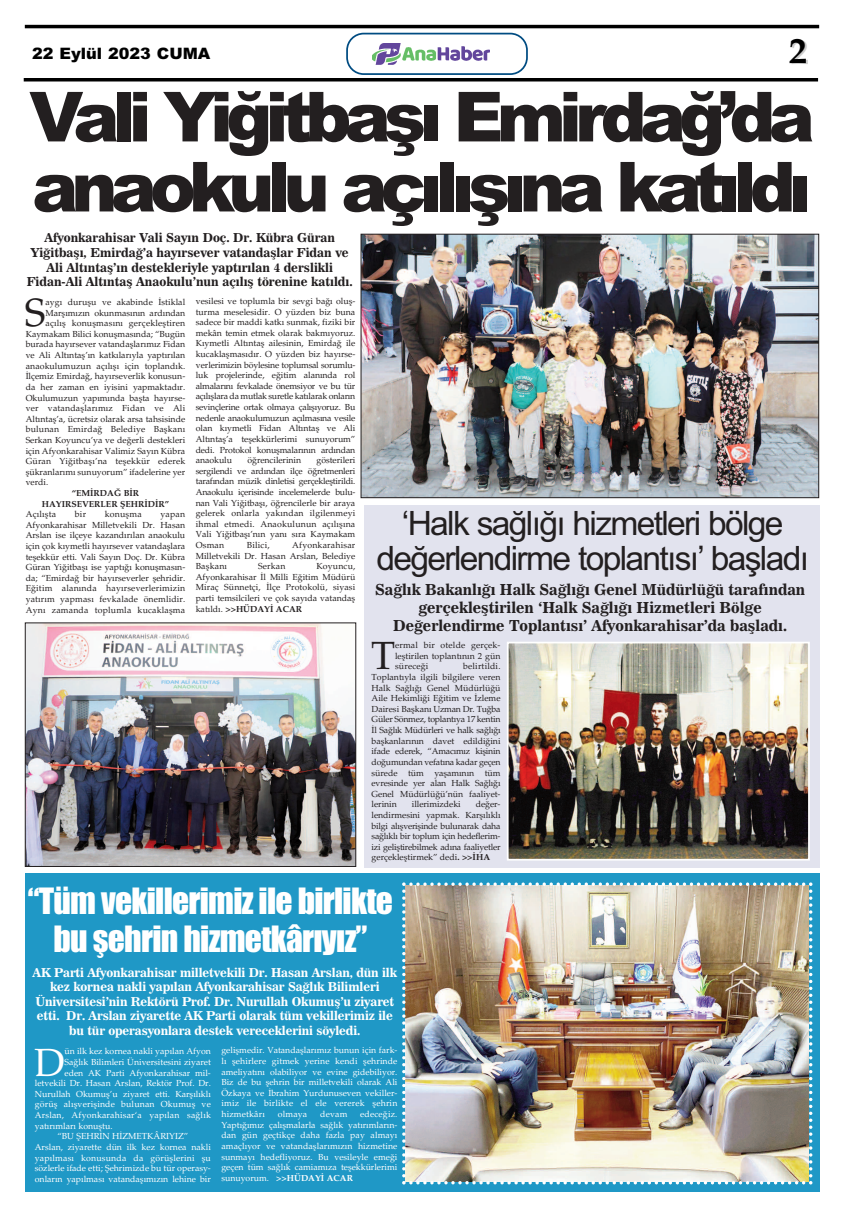
<style>
.page{position:relative;width:844px;height:1216px;background:#fff}
.page>*{position:absolute;margin:0;border:0;box-sizing:border-box;transform-origin:0 0}
.t1{font:900 69.12px/70px "Arial";letter-spacing:-.1em;color:#231f20}
.t2{font:39.29px "Palatino";color:#231f20}
.t3{font:39.29px "Palatino";color:#fff}
.t4{font:700 36.57px "Palatino";color:#000}
.t5{font:33.6px/35.9px "Arial";letter-spacing:-.05em;color:#231f20;text-align:center}
.t6{font:33.51px/37.8px "Impact";letter-spacing:-.02em;color:#fff;text-align:center}
.t7{font:900 15.75px "Arial";color:#000}
.t8{font:15.05px/18.1px "News 706 BT Bold C";color:#231f20;text-align:center}
.t9{font:12.25px/14.7px "News 706 BT Bold C";color:#231f20;text-align:center}
.t10{font:12.16px/14.6px "News 706 BT Bold C";letter-spacing:-.01em;color:#fff;text-align:center}
.t11{font:8.75px/10.6px "Palatino";color:#231f20;text-align:justify}
.t12{font:8.75px/10.6px "Palatino";color:#fff;text-align:justify}
.t13{font:8.75px "Palatino";letter-spacing:.02em;color:#231f20}
.t14{font:8.75px "Palatino";letter-spacing:.02em;color:#fff}
.t15{font:700 8.75px/10.6px "Palatino";color:#231f20;text-align:center}
.s1{font-weight:700}
</style>
<div class="page">
<hr style="left:25px;top:25px;width:794px;height:3px;background:#000">
<hr style="left:24px;top:78px;width:793px;height:3px;background:#000">
<svg style="left:346px;top:33px;width:181px;height:42px"></svg>
<img style="left:373px;top:41px;width:116px;height:26px">
<img style="left:362px;top:236px;width:455px;height:260px">
<div style="left:360px;top:234px;width:459px;height:264px;border:1px solid #231f20"></div>
<img style="left:27px;top:624px;width:327px;height:240px">
<div style="left:25px;top:622px;width:331px;height:244px;border:1px solid #231f20"></div>
<div style="left:364px;top:505px;width:455px;height:362px;background:#e2e3ee"></div>
<img style="left:509px;top:644px;width:297px;height:213px">
<div style="left:506px;top:641px;width:303px;height:219px;border:2px solid #fff"></div>
<div style="left:25px;top:872px;width:794px;height:319px;background:#1f98c6"></div>
<img style="left:402px;top:882px;width:410px;height:302px">
<h3 class="t7" style="left:32px;top:44px;width:179px">22 Eylül 2023 CUMA</h3>
<h3 class="t4" style="left:788px;top:28px;width:20px">2</h3>
<h1 class="t1" style="left:29px;top:83px;width:786px">Vali Yiğitbaşı Emirdağ’da anaokulu açılışına katıldı</h1>
<h3 class="t9" style="left:27px;top:230px;width:327px">Afyonkarahisar Vali Sayın Doç. Dr. Kübra Güran Yiğitbaşı, Emirdağ’a hayırsever vatandaşlar Fidan ve Ali Altıntaş’ın destekleriyle yaptırılan 4 derslikli Fidan-Ali Altıntaş Anaokulu’nun açılış törenine katıldı.</h3>
<h2 class="t2" style="left:25px;top:290px;width:22px">S</h2>
<p class="t11" style="left:45px;top:297px;width:141px">aygı duruşu ve akabinde İstiklal</p>
<p class="t11" style="left:196px;top:296px;width:161px">vesilesi ve toplumla bir sevgi bağı oluş&shy;turma meselesidir. O yüzden biz buna sadece bir maddi katkı sunmak, fiziki bir mekân temin etmek olarak bakmıyoruz.<br>Kıymetli Altıntaş ailesinin, Emirdağ ile kucaklaşmasıdır. O yüzden biz hayırse&shy;verlerimizin böylesine toplumsal sorumlu&shy;luk projelerinde, eğitim alanında rol almalarını fevkalade önemsiyor ve bu tür açılışlara da mutlak suretle katılarak onların sevinçlerine ortak olmaya çalışıyoruz. Bu nedenle anaokulumuzun açılmasına vesile olan kıymetli Fidan Altıntaş ve Ali Altıntaş’a teşekkürlerimi sunuyorum” dedi. Protokol konuşmalarının ardından anaokulu</p>
<p class="t11" style="left:45px;top:307px;width:141px">Marşımızın okunmasının ardından</p>
<p class="t13" style="left:45px;top:318px;width:141px">açılış konuşmasını gerçekleştiren</p>
<p class="t11" style="left:26px;top:328px;width:161px">Kaymakam Bilici konuşmasında; “Bugün</p>
<p class="t11" style="left:26px;top:339px;width:161px">burada hayırsever vatandaşlarımız Fidan</p>
<p class="t11" style="left:26px;top:350px;width:161px">ve Ali Altıntaş’ın katkılarıyla yaptırılan</p>
<p class="t11" style="left:26px;top:360px;width:161px">anaokulumuzun açılışı için toplandık.</p>
<p class="t11" style="left:26px;top:371px;width:161px">İlçemiz Emirdağ, hayırseverlik konusun-</p>
<p class="t11" style="left:26px;top:381px;width:161px">da her zaman en iyisini yapmaktadır.</p>
<p class="t11" style="left:26px;top:392px;width:161px">Okulumuzun yapımında başta hayırse-</p>
<p class="t13" style="left:26px;top:403px;width:161px">ver vatandaşlarımız Fidan ve Ali</p>
<p class="t11" style="left:26px;top:413px;width:161px">Altıntaş’a, ücretsiz olarak arsa tahsisinde</p>
<p class="t13" style="left:26px;top:424px;width:161px">bulunan Emirdağ Belediye Başkanı</p>
<p class="t11" style="left:26px;top:434px;width:161px">Serkan Koyuncu’ya ve değerli destekleri</p>
<p class="t11" style="left:26px;top:445px;width:161px">için Afyonkarahisar Valimiz Sayın Kübra</p>
<p class="t13" style="left:26px;top:456px;width:161px">Güran Yiğitbaşı’na teşekkür ederek</p>
<p class="t11" style="left:26px;top:466px;width:161px">şükranlarımı sunuyorum” ifadelerine yer</p>
<p class="t11" style="left:26px;top:477px;width:24px">verdi.</p>
<p class="t15" style="left:42px;top:487px;width:129px">“EMİRDAĞ BİR<br>HAYIRSEVERLER ŞEHRİDİR”</p>
<p class="t13" style="left:26px;top:509px;width:32px">Açılışta</p>
<p class="t11" style="left:75px;top:509px;width:13px">bir</p>
<p class="t13" style="left:105px;top:509px;width:38px">konuşma</p>
<p class="t11" style="left:196px;top:455px;width:161px;text-indent:121px">gösterileri sergilendi ve ardından ilçe öğretmenleri tarafından müzik dinletisi gerçekleştirildi.<br>Anaokulu içerisinde incelemelerde bulu&shy;nan Vali Yiğitbaşı, öğrencilerle bir araya gelerek onlarla yakından ilgilenmeyi ihmal etmedi. Anaokulunun açılışına Vali Yiğitbaşı’nın yanı sıra Kaymakam Osman</p>
<p class="t11" style="left:247px;top:455px;width:55px">öğrencilerinin</p>
<h3 class="t5" style="left:376px;top:505px;width:434px">‘Halk sağlığı hizmetleri bölge değerlendirme toplantısı’ başladı</h3>
<h3 class="t8" style="left:375px;top:581px;width:431px">Sağlık Bakanlığı Halk Sağlığı Genel Müdürlüğü tarafından gerçekleştirilen ‘Halk Sağlığı Hizmetleri Bölge<br>Değerlendirme Toplantısı’ Afyonkarahisar’da başladı.</h3>
<h2 class="t2" style="left:371px;top:633px;width:26px">T</h2>
<p class="t11" style="left:395px;top:640px;width:107px">ermal bir otelde gerçek&shy;leştirilen toplantının 2 gün süreceği</p>
<p class="t11" style="left:26px;top:509px;width:161px;text-indent:135px">yapan Afyonkarahisar Milletvekili Dr. Hasan Arslan ise ilçeye kazandırılan anaokulu için çok kıymetli hayırsever vatandaşlara teşekkür etti. Vali Sayın Doç. Dr. Kübra Güran Yiğitbaşı ise yaptığı konuşmasın&shy;da; “Emirdağ bir hayırseverler şehridir.<br>Eğitim alanında hayırseverlerimizin yatırım yapması fevkalade önemlidir.<br>Aynı zamanda toplumla kucaklaşma</p>
<p class="t11" style="left:196px;top:539px;width:161px;text-indent:96px">Afyonkarahisar Milletvekili Dr. Hasan Arslan, Belediye Başkanı</p>
<p class="t11" style="left:247px;top:539px;width:24px">Bilici,</p>
<p class="t11" style="left:258px;top:561px;width:29px">Serkan</p>
<p class="t11" style="left:196px;top:561px;width:161px;text-indent:121px">Koyuncu, Afyonkarahisar İl Milli Eğitim Müdürü Miraç Sünnetçi, İlçe Protokolü, siyasi parti temsilcileri ve çok sayıda vatandaş katıldı. <span class="s1">&gt;&gt;HÜDAYİ ACAR</span></p>
<p class="t11" style="left:371px;top:661px;width:130px;text-indent:91px">belirtildi.<br>Toplantıyla ilgili bilgilere veren Halk Sağlığı Genel Müdürlüğü Aile Hekimliği Eğitim ve İzleme Dairesi Başkanı Uzman Dr. Tuğba Güler Sönmez, toplantıya 17 kentin İl Sağlık Müdürleri ve halk sağlığı başkanlarının davet edildiğini ifade ederek, “Amacımız kişinin doğumundan vefatına kadar geçen sürede tüm yaşamının tüm evresinde yer alan Halk Sağlığı Genel Müdürlüğü’nün faaliyet&shy;lerinin</p>
<p class="t11" style="left:371px;top:799px;width:130px;text-indent:104px">değer&shy;lendirmesini yapmak. Karşılıklı bilgi alışverişinde bulunarak daha sağlıklı bir toplum için hedeflerim&shy;izi geliştirebilmek adına faaliyetler gerçekleştirmek” dedi<span class="s1">. &gt;&gt;İHA</span></p>
<h3 class="t6" style="left:28px;top:883px;width:366px">“Tüm vekillerimiz ile birlikte bu şehrin hizmetkârıyız”</h3>
<p class="t10" style="left:33px;top:965px;width:366px">AK Parti Afyonkarahisar milletvekili Dr. Hasan Arslan, dün ilk kez kornea nakli yapılan Afyonkarahisar Sağlık Bilimleri Üniversitesi’nin Rektörü Prof. Dr. Nurullah Okumuş’u ziyaret etti. Dr. Arslan ziyarette AK Parti olarak tüm vekillerimiz ile bu tür operasyonlara destek vereceklerini söyledi.</p>
<h2 class="t3" style="left:34px;top:1039px;width:32px">D</h2>
<p class="t12" style="left:64px;top:1046px;width:148px">ün ilk kez kornea nakli yapılan Afyon</p>
<p class="t11" style="left:412px;top:799px;width:50px">illerimizdeki</p>
<p class="t12" style="left:221px;top:1045px;width:177px">gelişmedir. Vatandaşlarımız bunun için fark&shy;lı şehirlere gitmek yerine kendi şehrinde ameliyatını olabiliyor ve evine gidebiliyor.<br>Biz de bu şehrin bir milletvekili olarak Ali Özkaya ve İbrahim Yurdunuseven vekiller&shy;imiz ile birlikte el ele vererek şehrin hizmetkârı</p>
<p class="t12" style="left:64px;top:1056px;width:148px">Sağlık Bilimleri Üniversitesini ziyaret</p>
<p class="t12" style="left:64px;top:1067px;width:148px">eden AK Parti Afyonkarahisar mil-</p>
<p class="t12" style="left:35px;top:1077px;width:177px">letvekili Dr. Hasan Arslan, Rektör Prof. Dr.</p>
<p class="t12" style="left:35px;top:1088px;width:177px">Nurullah Okumuş’u ziyaret etti. Karşılıklı</p>
<p class="t14" style="left:35px;top:1099px;width:177px">görüş alışverişinde bulunan Okumuş ve</p>
<p class="t14" style="left:35px;top:1109px;width:177px">Arslan, Afyonkarahisar‘a yapılan sağlık</p>
<p class="t12" style="left:35px;top:1120px;width:79px">yatırımları konuştu.</p>
<p class="t12" style="left:57px;top:1130px;width:132px">“BU ŞEHRİN HİZMETKÂRIYIZ”</p>
<p class="t12" style="left:35px;top:1141px;width:177px">Arslan, ziyarette dün ilk kez kornea nakli</p>
<p class="t14" style="left:35px;top:1152px;width:177px">yapılması konusunda da görüşlerini şu</p>
<p class="t12" style="left:35px;top:1162px;width:177px">sözlerle ifade etti; Şehrimizde bu tür operasy-</p>
<p class="t12" style="left:35px;top:1173px;width:177px">onların yapılması vatandaşımızın lehine bir</p>
<p class="t12" style="left:221px;top:1108px;width:177px;text-indent:139px">edeceğiz.<br>Yaptığımız çalışmalarla sağlık yatırımların&shy;dan gün geçtikçe daha fazla pay almayı amaçlıyor ve vatandaşlarımızın hizmetine sunmayı hedefliyoruz. Bu vesileyle emeği geçen tüm sağlık camiamıza teşekkürlerimi sunuyorum. <span class="s1">&gt;&gt;HÜDAYİ ACAR</span></p>
<p class="t12" style="left:278px;top:1108px;width:31px">olmaya</p>
<p class="t12" style="left:320px;top:1108px;width:29px">devam</p>
</div>
